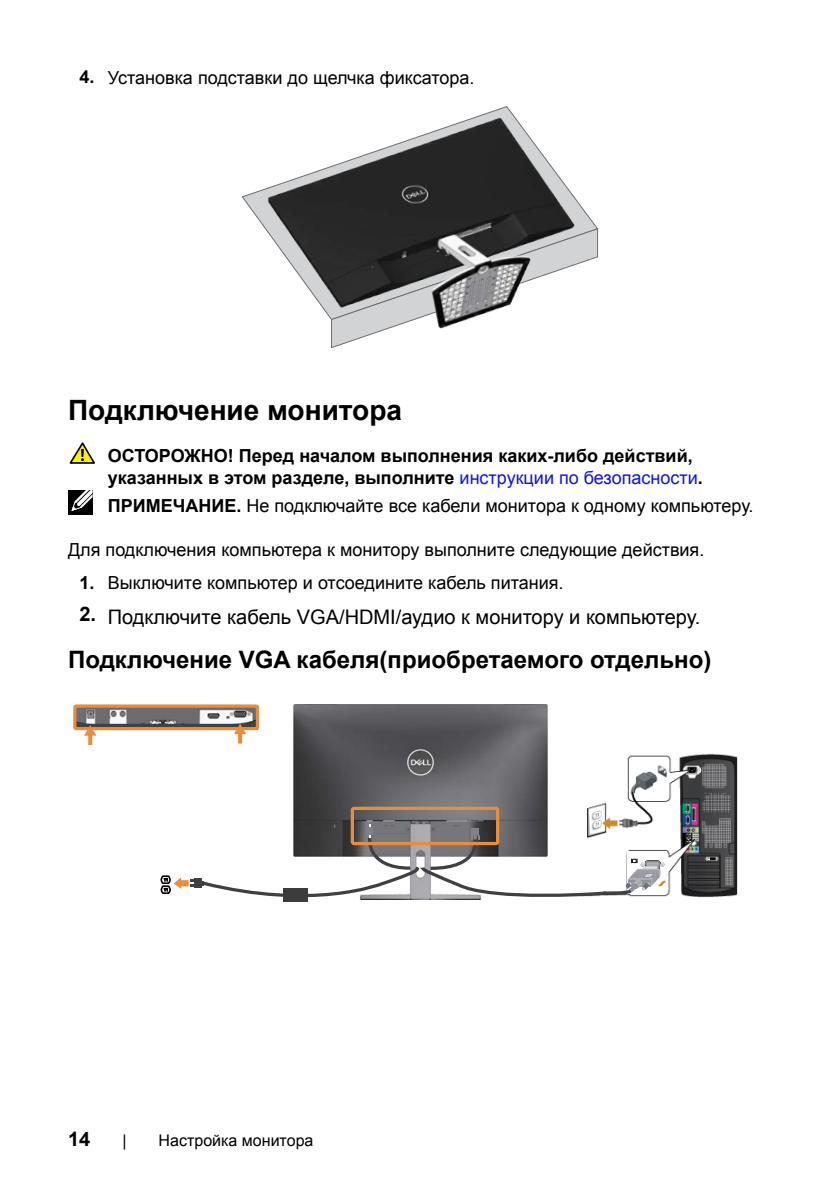
<style>
.page{position:relative;width:840px;height:1191px;background:#fff}
.page>*{position:absolute;margin:0;border:0;box-sizing:border-box;transform-origin:0 0}
.Head_2{font:700 28px "Arial";color:#000}
.Head_3{font:700 24px "Arial";color:#000}
.t1{font:20px "Arial";color:#000}
.t2{font:700 20px "Arial";color:#000}
.text{font:18px "Arial";color:#000}
.text-2{font:700 18px/21.6px "Arial";color:#000}
.t3{font:16px "Arial";color:#000}
.s1{font-weight:700}
.s2{font-weight:400;color:#1111f6}
</style>
<div class="page">
<svg style="left:241px;top:106px;width:357px;height:122px"></svg>
<svg style="left:331px;top:228px;width:267px;height:119px"></svg>
<img style="left:263px;top:111px;width:318px;height:231px">
<svg style="left:69px;top:442px;width:26px;height:22px"></svg>
<div style="left:68px;top:490px;width:24px;height:24px;background:#000"></div>
<svg style="left:71px;top:490px;width:22px;height:22px"></svg>
<img style="left:293px;top:705px;width:255px;height:119px">
<img style="left:587px;top:753px;width:151px;height:145px">
<svg style="left:73px;top:704px;width:187px;height:41px"></svg>
<svg style="left:160px;top:824px;width:508px;height:78px"></svg>
<div style="left:350px;top:806px;width:149px;height:39px;border:3px solid #e68e3d;border-radius:2px"></div>
<p class="text" style="left:79px;top:65px;width:396px"><span class="s1">4.</span> Установка подставки до щелчка фиксатора.</p>
<p class="Head_2" style="left:68px;top:392px;width:335px">Подключение монитора</p>
<p class="text-2" style="left:108px;top:446px;width:596px">ОСТОРОЖНО! Перед началом выполнения каких-либо действий, указанных в этом разделе, выполните <span class="s2">инструкции по безопасности</span>.</p>
<p class="text" style="left:108px;top:494px;width:647px"><span class="s1">ПРИМЕЧАНИЕ.</span> Не подключайте все кабели монитора к одному компьютеру.</p>
<p class="text" style="left:68px;top:538px;width:637px">Для подключения компьютера к монитору выполните следующие действия.</p>
<p class="text" style="left:79px;top:571px;width:485px"><span class="s1">1.</span> Выключите компьютер и отсоедините кабель питания.</p>
<p class="t1" style="left:79px;top:604px;width:622px"><sup>2.</sup> Подключите кабель VGA/HDMI/аудио к монитору и компьютеру.</p>
<p class="Head_3" style="left:68px;top:644px;width:644px">Подключение VGA кабеля(приобретаемого отдельно)</p>
<p class="t2" style="left:68px;top:1125px;width:24px">14</p>
<p class="t3" style="left:122px;top:1129px;width:6px">|</p>
<p class="t3" style="left:158px;top:1129px;width:156px">Настройка монитора</p>
</div>
